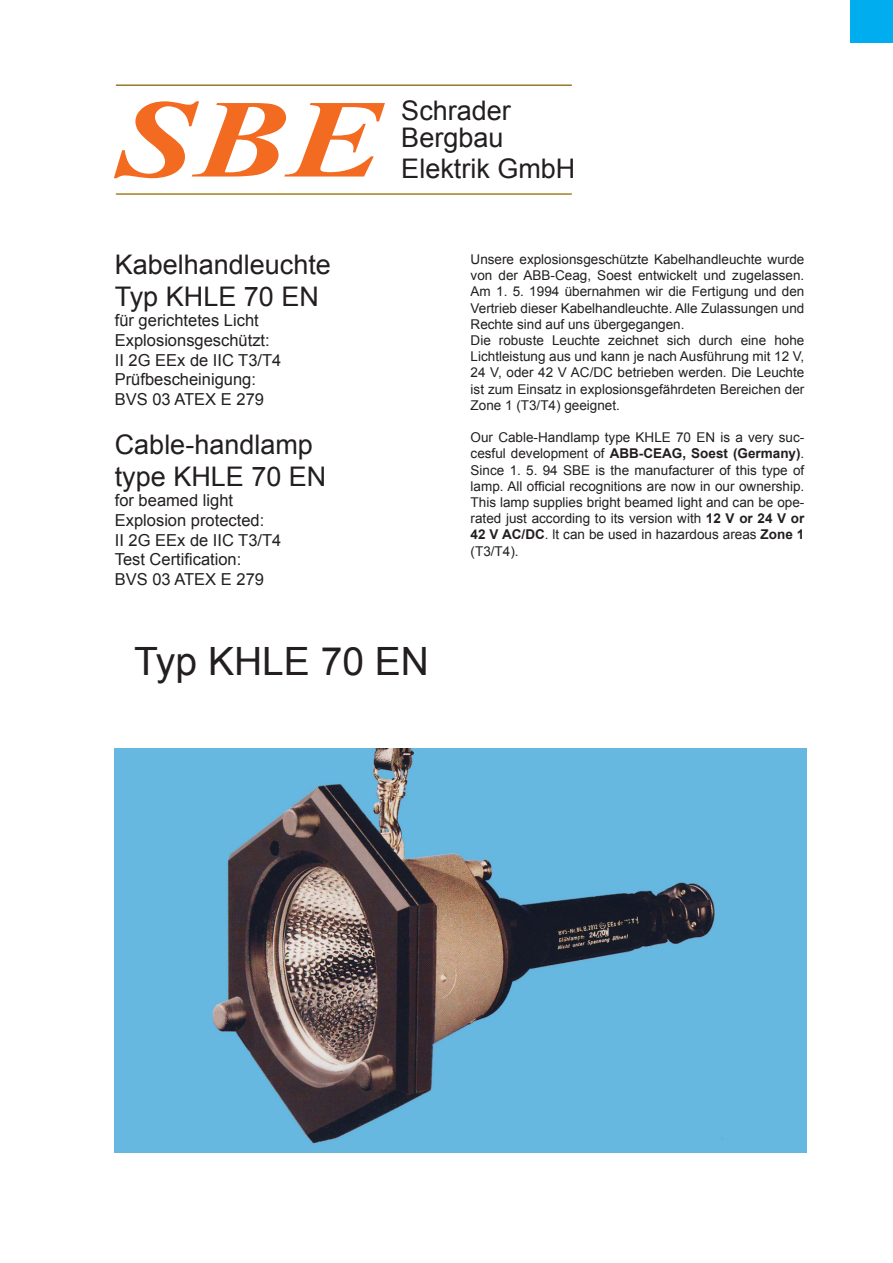
<style>
.page{position:relative;width:893px;height:1263px;background:#fff}
.page>*{position:absolute;margin:0;border:0;box-sizing:border-box;transform-origin:0 0}
.t1{font:italic 700 111px "Times New Roman";color:#f26b21;scale:1.27 1}
.t2{font:39px "Arial";color:#231f20}
.t3{font:27px/32.4px "Arial";color:#231f20}
.t4{font:16.5px/19.8px "Arial";color:#231f20}
.t5{font:13.5px/16.2px "Arial";color:#231f20}
.s1{font-weight:700}
</style>
<div class="page">
<hr style="left:116px;top:84px;width:455px;height:2px;background:#93731e">
<hr style="left:116px;top:193px;width:455px;height:2px;background:#a07915">
<div style="left:850px;top:0;width:43px;height:43px;background:#00aeef"></div>
<img style="left:115px;top:748px;width:691px;height:404px">
<h1 class="t1" style="left:117px;top:62px;width:211px">SBE</h1>
<h3 class="t3" style="left:401px;top:97px;width:111px;line-height:27.2px">Schrader<br>Bergbau</h3>
<h3 class="t3" style="left:401px;top:153px;width:176px">Elektrik GmbH</h3>
<h3 class="t3" style="left:115px;top:248px;width:218px">Kabelhandleuchte<br>Typ KHLE 70 EN</h3>
<p class="t4" style="left:115px;top:310px;width:168px">für gerichtetes Licht<br>Explosionsgeschützt:<br>II 2G EEx de IIC T3/T4<br>Prüfbescheinigung:<br>BVS 03 ATEX E 279</p>
<h3 class="t3" style="left:115px;top:428px;width:213px">Cable-handlamp type KHLE 70 EN</h3>
<p class="t4" style="left:115px;top:490px;width:168px">for beamed light<br>Explosion protected:<br>II 2G EEx de IIC T3/T4<br>Test Certification:<br>BVS 03 ATEX E 279</p>
<h2 class="t2" style="left:134px;top:636px;width:296px">Typ KHLE 70 EN</h2>
<p class="t5" style="left:471px;top:251px;width:335px">Unsere explosionsgeschützte Kabelhandleuchte wurde von der ABB-Ceag, Soest entwickelt und zugelassen.<br>Am 1. 5. 1994 übernahmen wir die Fertigung und den Vertrieb dieser Kabelhandleuchte. Alle Zulassungen und Rechte sind auf uns übergegangen.<br>Die robuste Leuchte zeichnet sich durch eine hohe Lichtleistung aus und kann je nach Ausführung mit 12 V, 24 V, oder 42 V AC/DC betrieben werden. Die Leuchte ist zum Einsatz in explosionsgefährdeten Bereichen der Zone 1 (T3/T4) geeignet.</p>
<p class="t5" style="left:471px;top:429px;width:335px;text-align:justify">Our Cable-Handlamp type KHLE 70 EN is a very suc&shy;cesful development of <span class="s1">ABB-CEAG, Soest (Germany)</span>.<br>Since 1. 5. 94 SBE is the manufacturer of this type of lamp. All official recognitions are now in our ownership.<br>This lamp supplies bright beamed light and can be ope&shy;rated just according to its version with <span class="s1">12 V or 24 V or 42 V AC/DC</span>. lt can be used in hazardous areas <span class="s1">Zone 1 </span>(T3/T4).</p>
</div>
